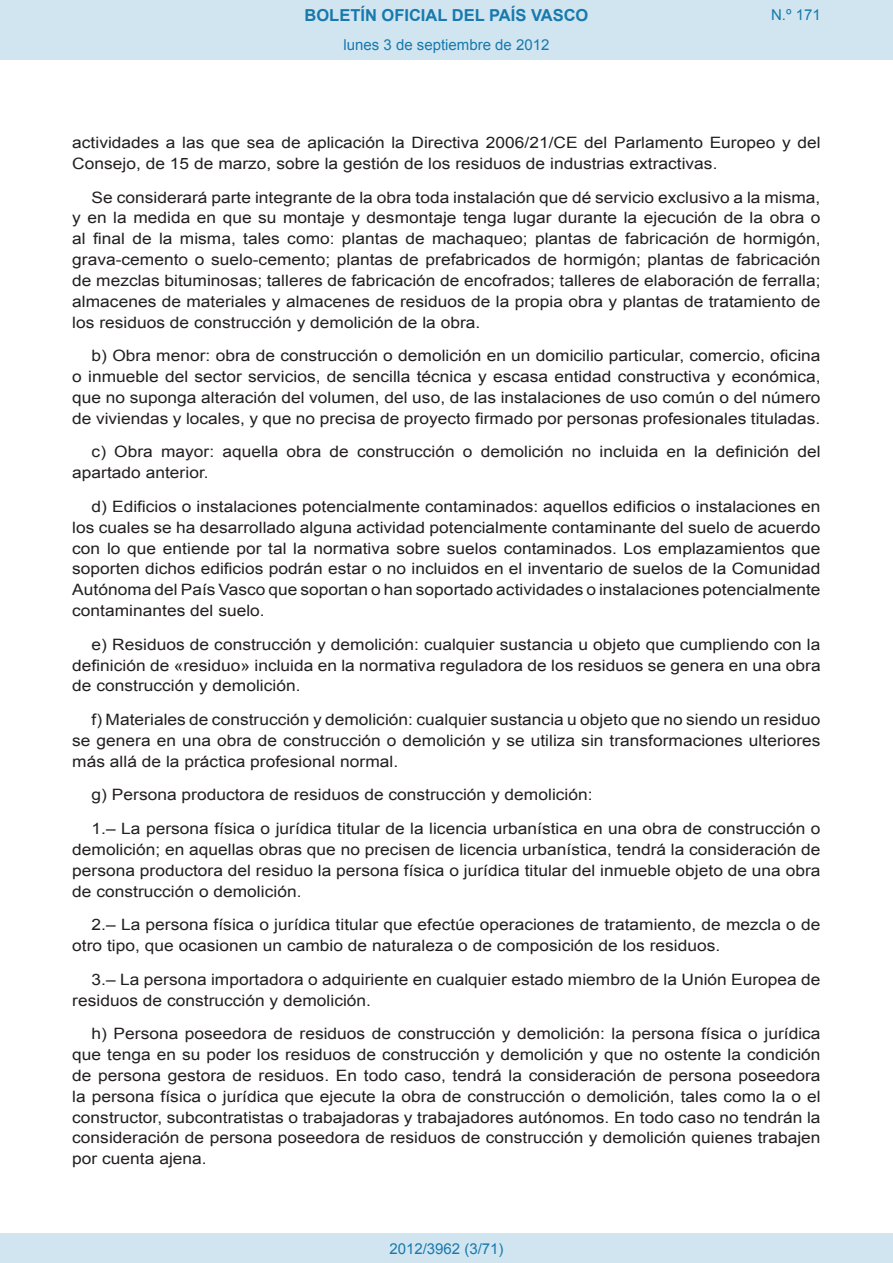
<style>
.page{position:relative;width:893px;height:1263px;background:#fff}
.page>*{position:absolute;margin:0;border:0;box-sizing:border-box;transform-origin:0 0}
.t1{font:700 16.5px "Arial";color:#1879ad}
.BOPVDetalleNivel1{font:15.6px/20.9px "Arial";color:#231f20;text-align:justify;scale:1.11 1}
.BOPVDetalle{font:15.6px/20.9px "Arial";color:#231f20;scale:1.11 1}
.Paginacion_Centro{font:15px "Arial";color:#1879ad}
</style>
<div class="page">
<div style="left:0;top:0;width:893px;height:60px;background:#d0e5f0"></div>
<div style="left:0;top:1233px;width:893px;height:30px;background:#d0e5f0"></div>
<p class="t1" style="left:305px;top:4px;width:285px">BOLETÍN OFICIAL DEL PAÍS VASCO</p>
<p class="Paginacion_Centro" style="left:343px;top:35px;width:207px">lunes 3 de septiembre de 2012</p>
<p class="Paginacion_Centro" style="left:771px;top:5px;width:51px">N.º 171</p>
<p class="BOPVDetalle" style="left:72px;top:132px;width:676px">actividades a las que sea de aplicación la Directiva 2006/21/CE del Parlamento Europeo y del<br>Consejo, de 15 de marzo, sobre la gestión de los residuos de industrias extractivas.</p>
<p class="BOPVDetalle" style="left:72px;top:187px;width:676px;text-align:justify;text-indent:19px">Se considerará parte integrante de la obra toda instalación que dé servicio exclusivo a la misma, y en la medida en que su montaje y desmontaje tenga lugar durante la ejecución de la obra o al final de la misma, tales como: plantas de machaqueo; plantas de fabricación de hormigón, grava-cemento o suelo-cemento; plantas de prefabricados de hormigón; plantas de fabricación de mezclas bituminosas; talleres de fabricación de encofrados; talleres de elaboración de ferralla; almacenes de materiales y almacenes de residuos de la propia obra y plantas de tratamiento de los residuos de construcción y demolición de la obra.</p>
<p class="BOPVDetalleNivel1" style="left:72px;top:346px;width:676px;text-indent:19px">b) Obra menor: obra de construcción o demolición en un domicilio particular, comercio, oficina o inmueble del sector servicios, de sencilla técnica y escasa entidad constructiva y económica, que no suponga alteración del volumen, del uso, de las instalaciones de uso común o del número de viviendas y locales, y que no precisa de proyecto firmado por personas profesionales tituladas.</p>
<p class="BOPVDetalleNivel1" style="left:72px;top:442px;width:676px;text-indent:19px">c) Obra mayor: aquella obra de construcción o demolición no incluida en la definición del apartado anterior.</p>
<p class="BOPVDetalleNivel1" style="left:72px;top:496px;width:676px;text-indent:19px">d) Edificios o instalaciones potencialmente contaminados: aquellos edificios o instalaciones en los cuales se ha desarrollado alguna actividad potencialmente contaminante del suelo de acuerdo con lo que entiende por tal la normativa sobre suelos contaminados. Los emplazamientos que soporten dichos edificios podrán estar o no incluidos en el inventario de suelos de la Comunidad Autónoma del País Vasco que soportan o han soportado actividades o instalaciones potencialmente contaminantes del suelo.</p>
<p class="BOPVDetalleNivel1" style="left:72px;top:634px;width:676px;text-indent:19px">e) Residuos de construcción y demolición: cualquier sustancia u objeto que cumpliendo con la definición de «residuo» incluida en la normativa reguladora de los residuos se genera en una obra de construcción y demolición.</p>
<p class="BOPVDetalleNivel1" style="left:72px;top:709px;width:676px;text-indent:19px">f) Materiales de construcción y demolición: cualquier sustancia u objeto que no siendo un residuo se genera en una obra de construcción o demolición y se utiliza sin transformaciones ulteriores más allá de la práctica profesional normal.</p>
<p class="BOPVDetalleNivel1" style="left:92px;top:785px;width:453px">g) Persona productora de residuos de construcción y demolición:</p>
<p class="BOPVDetalle" style="left:72px;top:818px;width:676px;text-align:justify;text-indent:19px">1.– La persona física o jurídica titular de la licencia urbanística en una obra de construcción o demolición; en aquellas obras que no precisen de licencia urbanística, tendrá la consideración de persona productora del residuo la persona física o jurídica titular del inmueble objeto de una obra de construcción o demolición.</p>
<p class="BOPVDetalle" style="left:72px;top:914px;width:675px;text-indent:19px">2.– La persona física o jurídica titular que efectúe operaciones de tratamiento, de mezcla o de otro tipo, que ocasionen un cambio de naturaleza o de composición de los residuos.</p>
<p class="BOPVDetalle" style="left:72px;top:969px;width:676px;text-indent:19px">3.– La persona importadora o adquiriente en cualquier estado miembro de la Unión Europea de residuos de construcción y demolición.</p>
<p class="BOPVDetalleNivel1" style="left:72px;top:1023px;width:676px;text-indent:19px">h) Persona poseedora de residuos de construcción y demolición: la persona física o jurídica que tenga en su poder los residuos de construcción y demolición y que no ostente la condición de persona gestora de residuos. En todo caso, tendrá la consideración de persona poseedora la persona física o jurídica que ejecute la obra de construcción o demolición, tales como la o el constructor, subcontratistas o trabajadoras y trabajadores autónomos. En todo caso no tendrán la consideración de persona poseedora de residuos de construcción y demolición quienes trabajen por cuenta ajena.</p>
<p class="Paginacion_Centro" style="left:389px;top:1238px;width:116px">2012/3962 (3/71)</p>
</div>
